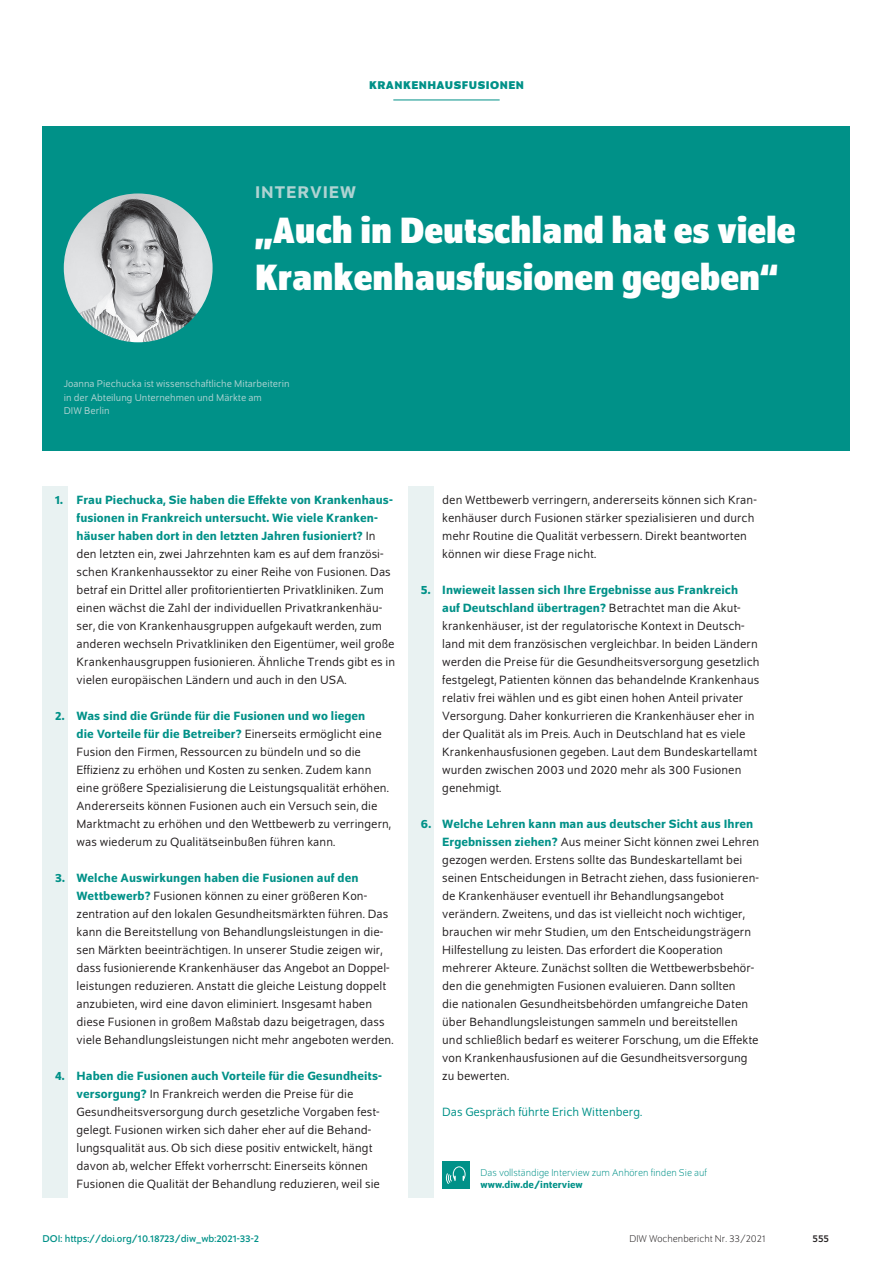
<style>
.page{position:relative;width:893px;height:1263px;background:#fff}
.page>*{position:absolute;margin:0;border:0;box-sizing:border-box;transform-origin:0 0}
.t1{font:700 semi-condensed 39px/46.8px "Schumpeter";color:#fff}
.t2{font:500 18px "Schumpeter";letter-spacing:.05em;color:#afd3d2}
.t3{font:12.75px/18px "Schumpeter Blond";letter-spacing:.005em;color:#231f20}
.t4{font:500 12.75px/18px "Schumpeter";letter-spacing:.005em;color:#009188;text-align:center}
.t5{font:12.75px "Schumpeter Blond";color:#009188}
.t6{font:700 12px "Schumpeter";letter-spacing:.04em;color:#009188}
.t7{font:10.5px/13.5px "Schumpeter Blond";color:#afd3d2}
.t8{font:300 10.5px "Schumpeter";color:#009188}
.t9{font:10.5px "Schumpeter";color:#009188}
.t10{font:300 10.5px "Schumpeter";color:#231f20}
.t11{font:500 10.5px "Schumpeter";color:#009188}
.t12{font:10.5px "Schumpeter";color:#231f20}
.s1{font-family:"Schumpeter Blond";font-weight:400;color:#231f20}
.s2{font-family:"Schumpeter";font-weight:500;color:#009188}
</style>
<div class="page">
<div style="left:408px;top:486px;width:26px;height:711px;background:#e9f2f2"></div>
<div style="left:43px;top:486px;width:25px;height:711px;background:#e9f2f2"></div>
<div style="left:442px;top:1161px;width:27px;height:27px;background:#009188"></div>
<svg style="left:446px;top:1166px;width:20px;height:18px"></svg>
<div style="left:43px;top:126px;width:807px;height:324px;background:#009188"></div>
<hr style="left:393px;top:100px;width:107px;height:1px;background:#009188">
<img style="left:64px;top:193px;width:149px;height:149px;border-radius:74px">
<p class="t6" style="left:369px;top:79px;width:156px">KRANKENHAUSFUSIONEN</p>
<h2 class="t2" style="left:255px;top:183px;width:102px">INTERVIEW</h2>
<h1 class="t1" style="left:255px;top:207px;width:542px">„Auch in Deutschland hat es viele<br>Krankenhausfusionen gegeben“</h1>
<p class="t7" style="left:64px;top:377px;width:227px">Joanna Piechucka ist wissenschaftliche Mitarbeiterin in der Abteilung Unternehmen und Märkte am<br>DIW Berlin</p>
<p class="t4" style="left:55px;top:491px;width:339px">1. Frau Piechucka, Sie haben die Effekte von Krankenhaus&shy;fusionen in Frankreich untersucht. Wie viele Kranken&shy;häuser haben dort in den letzten Jahren fusioniert? <span class="s1">In</span></p>
<p class="t3" style="left:77px;top:545px;width:320px">den letzten ein, zwei Jahrzehnten kam es auf dem französi&shy;schen Krankenhaussektor zu einer Reihe von Fusionen. Das betraf ein Drittel aller profitorientierten Privatkliniken. Zum einen wächst die Zahl der individuellen Privatkrankenhäu&shy;ser, die von Krankenhausgruppen aufgekauft werden, zum anderen wechseln Privatkliniken den Eigentümer, weil große Krankenhausgruppen fusionieren. Ähnliche Trends gibt es in vielen europäischen Ländern und auch in den USA.</p>
<p class="t4" style="left:77px;top:707px;width:307px;text-align:left;text-indent:-21px">2. Was sind die Gründe für die Fusionen und wo liegen die Vorteile für die Betreiber? <span class="s1">Einerseits ermöglicht eine</span></p>
<p class="t3" style="left:77px;top:743px;width:316px">Fusion den Firmen, Ressourcen zu bündeln und so die Effizienz zu erhöhen und Kosten zu senken. Zudem kann eine größere Spezialisierung die Leistungsqualität erhöhen.<br>Andererseits können Fusionen auch ein Versuch sein, die Marktmacht zu erhöhen und den Wettbewerb zu verringern, was wiederum zu Qualitätseinbußen führen kann.</p>
<p class="t4" style="left:55px;top:869px;width:305px">3. Welche Auswirkungen haben die Fusionen auf den</p>
<p class="t3" style="left:77px;top:887px;width:319px"><span class="s2">Wettbewerb?</span> Fusionen können zu einer größeren Kon&shy;zentration auf den lokalen Gesundheitsmärkten führen. Das kann die Bereitstellung von Behandlungsleistungen in die&shy;sen Märkten beeinträchtigen. In unserer Studie zeigen wir, dass fusionierende Krankenhäuser das Angebot an Doppel&shy;leistungen reduzieren. Anstatt die gleiche Leistung doppelt anzubieten, wird eine davon eliminiert. Insgesamt haben diese Fusionen in großem Maßstab dazu beigetragen, dass viele Behandlungsleistungen nicht mehr angeboten werden.</p>
<p class="t4" style="left:55px;top:1067px;width:328px">4. Haben die Fusionen auch Vorteile für die Gesundheits-</p>
<p class="t3" style="left:77px;top:1085px;width:305px"><span class="s2">versorgung?</span> In Frankreich werden die Preise für die Gesundheitsversorgung durch gesetzliche Vorgaben fest&shy;gelegt. Fusionen wirken sich daher eher auf die Behand&shy;lungsqualität aus. Ob sich diese positiv entwickelt, hängt davon ab, welcher Effekt vorherrscht: Einerseits können Fusionen die Qualität der Behandlung reduzieren, weil sie</p>
<p class="t3" style="left:442px;top:491px;width:316px">den Wettbewerb verringern, andererseits können sich Kran&shy;kenhäuser durch Fusionen stärker spezialisieren und durch mehr Routine die Qualität verbessern. Direkt beantworten können wir diese Frage nicht.</p>
<p class="t4" style="left:421px;top:581px;width:321px;text-align:right">5. Inwieweit lassen sich Ihre Ergebnisse aus Frankreich auf Deutschland übertragen? <span class="s1">Betrachtet man die Akut-</span></p>
<p class="t3" style="left:442px;top:617px;width:319px">krankenhäuser, ist der regulatorische Kontext in Deutsch&shy;land mit dem französischen vergleichbar. In beiden Ländern werden die Preise für die Gesundheitsversorgung gesetzlich festgelegt, Patienten können das behandelnde Krankenhaus relativ frei wählen und es gibt einen hohen Anteil privater Versorgung. Daher konkurrieren die Krankenhäuser eher in der Qualität als im Preis. Auch in Deutschland hat es viele Krankenhausfusionen gegeben. Laut dem Bundeskartellamt wurden zwischen 2003 und 2020 mehr als 300 Fusionen genehmigt.</p>
<p class="t4" style="left:421px;top:815px;width:334px">6. Welche Lehren kann man aus deutscher Sicht aus Ihren</p>
<p class="t3" style="left:442px;top:833px;width:319px"><span class="s2">Ergebnissen ziehen?</span> Aus meiner Sicht können zwei Lehren gezogen werden. Erstens sollte das Bundeskartellamt bei seinen Entscheidungen in Betracht ziehen, dass fusionieren&shy;de Krankenhäuser eventuell ihr Behandlungsangebot verändern. Zweitens, und das ist vielleicht noch wichtiger, brauchen wir mehr Studien, um den Entscheidungsträgern Hilfestellung zu leisten. Das erfordert die Kooperation mehrerer Akteure. Zunächst sollten die Wettbewerbsbehör&shy;den die genehmigten Fusionen evaluieren. Dann sollten<br>die nationalen Gesundheitsbehörden umfangreiche Daten über Behandlungsleistungen sammeln und bereitstellen und schließlich bedarf es weiterer Forschung, um die Effekte von Krankenhausfusionen auf die Gesundheitsversorgung zu bewerten.</p>
<p class="t5" style="left:442px;top:1106px;width:201px">Das Gespräch führte Erich Wittenberg.</p>
<p class="t8" style="left:480px;top:1167px;width:228px">Das vollständige Interview zum Anhören finden Sie auf</p>
<p class="t11" style="left:480px;top:1179px;width:104px">www.diw.de/interview</p>
<p class="t9" style="left:43px;top:1233px;width:218px">DOI: https://doi.org/10.18723/diw_wb:2021-33-2</p>
<p class="t10" style="left:629px;top:1234px;width:137px">DIW Wochenbericht Nr. 33/2021</p>
<p class="t12" style="left:812px;top:1233px;width:18px">555</p>
</div>
